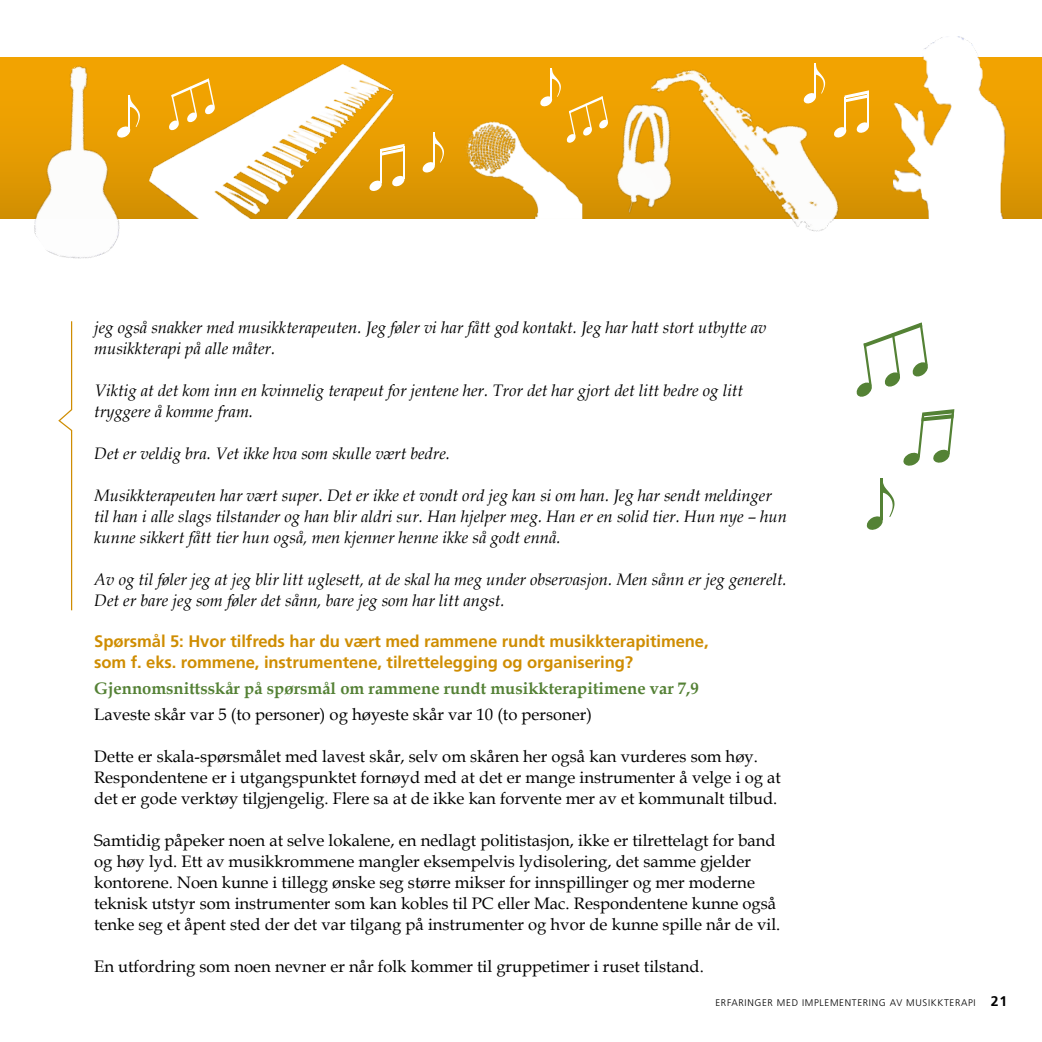
<style>
.page{position:relative;width:1042px;height:1042px;background:#fff}
.page>*{position:absolute;margin:0;border:0;box-sizing:border-box;transform-origin:0 0}
.t1{font:16.62px/21px "Book Antiqua";color:#000}
.t2{font:italic 16.62px/21px "Book Antiqua";color:#000}
.t3{font:700 16.62px/21px "Frutiger LT";letter-spacing:-.005em;color:#cf8d02}
.t4{font:700 16.62px "Book Antiqua";color:#548135}
.t5{font:300 9.62px "Frutiger LT";letter-spacing:.07em;color:#000}
.s1{font-weight:700;font-size:14px}
</style>
<div class="page">
<div style="left:0;top:57px;width:1042px;height:161px;background:linear-gradient(to bottom,#f8a701,#d69304)"></div>
<svg style="left:539px;top:68px;width:70px;height:49px;background:#f1aa17"></svg>
<svg style="left:404px;top:175px;width:1px;height:12px"></svg>
<svg style="left:422px;top:133px;width:22px;height:40px"></svg>
<img style="left:459px;top:117px;width:129px;height:102px">
<img style="left:588px;top:89px;width:34px;height:130px">
<img style="left:186px;top:65px;width:218px;height:153px">
<img style="left:622px;top:57px;width:249px;height:175px">
<img style="left:894px;top:36px;width:121px;height:182px">
<img style="left:0;top:60px;width:186px;height:199px">
<svg style="left:58px;top:321px;width:15px;height:290px"></svg>
<svg style="left:856px;top:322px;width:72px;height:75px"></svg>
<svg style="left:903px;top:409px;width:51px;height:57px"></svg>
<hr style="left:880px;top:478px;width:3px;height:42px;background:#548235">
<svg style="left:866px;top:483px;width:28px;height:47px"></svg>
<p class="t2" style="left:94px;top:317px;width:674px">jeg også snakker med musikkterapeuten. Jeg føler vi har fått god kontakt. Jeg har hatt stort utbytte av musikkterapi på alle måter.</p>
<p class="t2" style="left:94px;top:380px;width:650px">Viktig at det kom inn en kvinnelig terapeut for jentene her. Tror det har gjort det litt bedre og litt tryggere å komme fram.</p>
<p class="t2" style="left:94px;top:443px;width:357px">Det er veldig bra. Vet ikke hva som skulle vært bedre.</p>
<p class="t2" style="left:94px;top:485px;width:694px">Musikkterapeuten har vært super. Det er ikke et vondt ord jeg kan si om han. Jeg har sendt meldinger til han i alle slags tilstander og han blir aldri sur. Han hjelper meg. Han er en solid tier. Hun nye – hun kunne sikkert fått tier hun også, men kjenner henne ikke så godt ennå.</p>
<p class="t2" style="left:94px;top:569px;width:694px">Av og til føler jeg at jeg blir litt uglesett, at de skal ha meg under observasjon. Men sånn er jeg generelt.<br>Det er bare jeg som føler det sånn, bare jeg som har litt angst.</p>
<p class="t3" style="left:94px;top:630px;width:616px">Spørsmål 5: Hvor tilfreds har du vært med rammene rundt musikkterapitimene, som f. eks. rommene, instrumentene, tilrettelegging og organisering?</p>
<p class="t4" style="left:94px;top:677px;width:606px">Gjennomsnittsskår på spørsmål om rammene rundt musikkterapitimene var 7,9</p>
<p class="t1" style="left:94px;top:703px;width:499px">Laveste skår var 5 (to personer) og høyeste skår var 10 (to personer)</p>
<p class="t1" style="left:94px;top:745px;width:688px">Dette er skala-spørsmålet med lavest skår, selv om skåren her også kan vurderes som høy.<br>Respondentene er i utgangspunktet fornøyd med at det er mange instrumenter å velge i og at det er gode verktøy tilgjengelig. Flere sa at de ikke kan forvente mer av et kommunalt tilbud.</p>
<p class="t1" style="left:94px;top:829px;width:688px">Samtidig påpeker noen at selve lokalene, en nedlagt politistasjon, ikke er tilrettelagt for band og høy lyd. Ett av musikkrommene mangler eksempelvis lydisolering, det samme gjelder kontorene. Noen kunne i tillegg ønske seg større mikser for innspillinger og mer moderne teknisk utstyr som instrumenter som kan kobles til PC eller Mac. Respondentene kunne også tenke seg et åpent sted der det var tilgang på instrumenter og hvor de kunne spille når de vil.</p>
<p class="t1" style="left:94px;top:955px;width:611px">En utfordring som noen nevner er når folk kommer til gruppetimer i ruset tilstand.</p>
<p class="t5" style="left:715px;top:997px;width:293px">ERFARINGER MED IMPLEMENTERING AV MUSIKKTERAPI <span class="s1">21</span></p>
</div>
